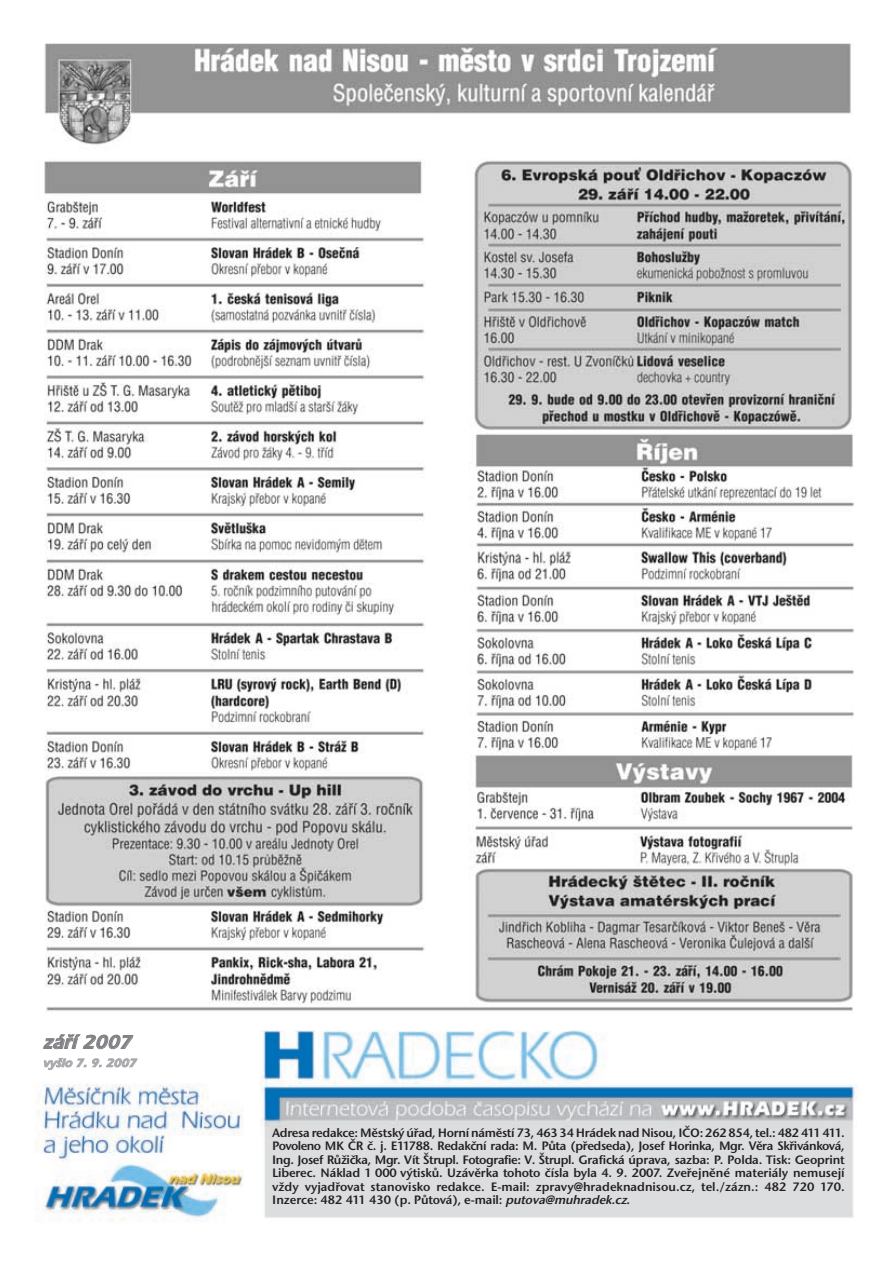
<style>
.page{position:relative;width:893px;height:1263px;background:#fff}
.page>*{position:absolute;margin:0;border:0;box-sizing:border-box;transform-origin:0 0}
.t1{font:italic 600 19.5px "Itc Eras CE";color:#808285}
.t2{font:12.75px/13.5px "Stone Sans Itc TCE Semi";color:#231f20;text-align:justify}
.t3{font:italic 600 12px "Itc Eras CE";color:#a8a9ad}
.s1{font-style:italic}
</style>
<div class="page">
<img style="left:36px;top:1030px;width:822px;height:192px">
<img style="left:44px;top:44px;width:809px;height:967px">
<h1 class="t1" style="left:43px;top:1035px;width:94px">záfií 2007</h1>
<p class="t3" style="left:43px;top:1058px;width:97px">vy‰lo 7. 9. 2007</p>
<p class="t2" style="left:272px;top:1127px;width:574px">Adresa redakce: Městský úřad, Horní náměstí 73, 463 34 Hrádek nad Nisou, IČO: 262 854, tel.: 482 411 411.<br>Povoleno MK ČR č. j. E11788. Redakční rada: M. Půta (předseda), Josef Horinka, Mgr. Věra Skřivánková, Ing. Josef Růžička, Mgr. Vít Štrupl. Fotografie: V. Štrupl. Grafická úprava, sazba: P. Polda. Tisk: Geoprint Liberec. Náklad 1 000 výtisků. Uzávěrka tohoto čísla byla 4. 9. 2007. Zveřejněné materiály nemusejí vždy vyjadřovat stanovisko redakce. E-mail: zpravy@hradeknadnisou.cz, tel./zázn.: 482 720 170.<br>Inzerce: 482 411 430 (p. Půtová), e-mail: <span class="s1">putova@muhradek.cz</span>.</p>
</div>
